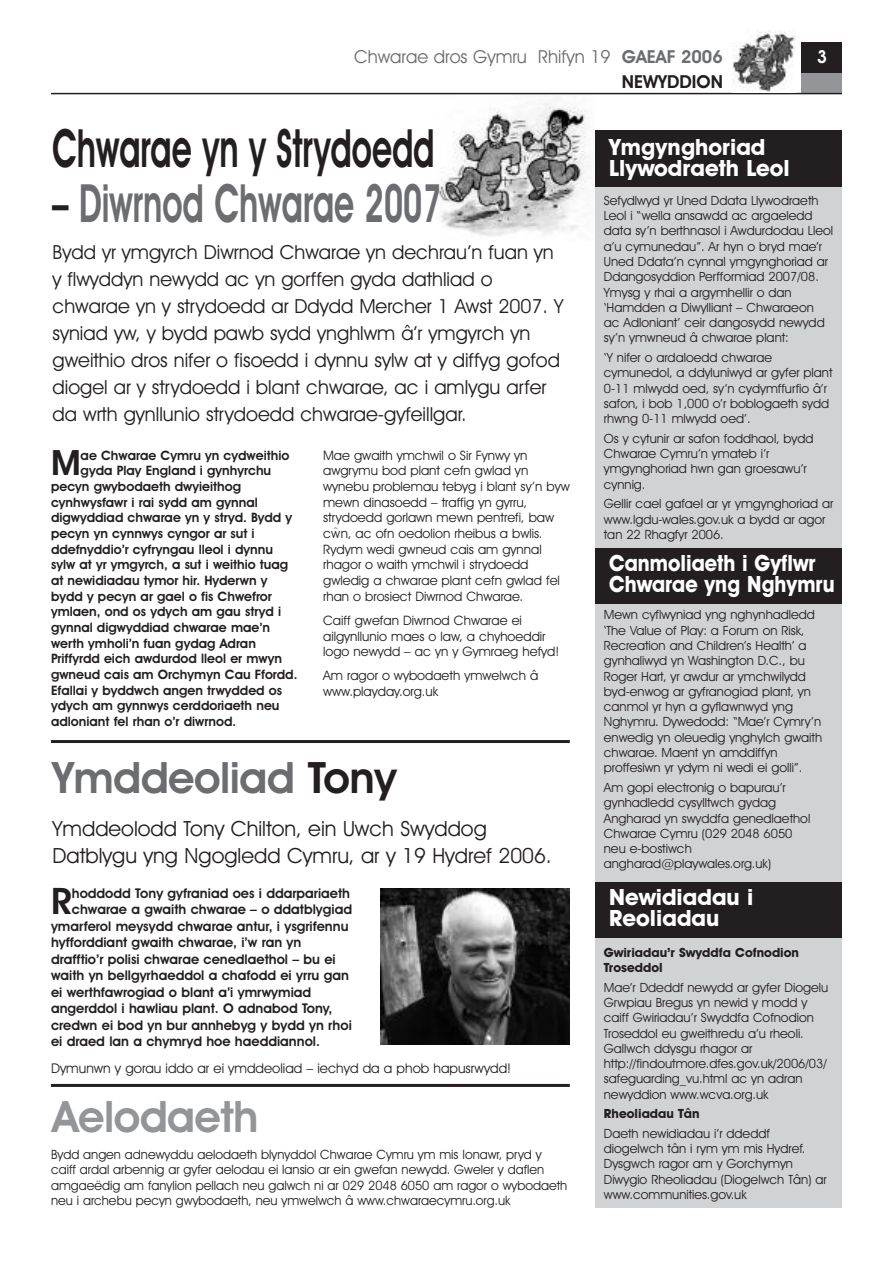
<style>
.page{position:relative;width:893px;height:1263px;background:#fff}
.page>*{position:absolute;margin:0;border:0;box-sizing:border-box;transform-origin:0 0}
.t1{font:600 52.95px "Avant Garde IT Cby BT";color:#231f20;scale:.62 1}
.t2{font:600 52.95px "Avant Garde IT Cby BT";color:#6c6d70;scale:.62 1}
.t3{font:600 43.5px "Avant Garde IT Cby BT";letter-spacing:-.01em;color:#6c6d70}
.t4{font:600 43.5px "Avant Garde IT Cby BT";letter-spacing:-.01em;color:#939598}
.t5{font:600 36.75px "Avant Garde IT Cby BT";color:#231f20}
.t6{font:600 35.1px "Avant Garde IT Cby BT";color:#231f20}
.t7{font:700 22.5px/21px "Avant Garde IT Cby BT";color:#fff}
.t8{font:700 22.5px/21px "Avant Garde IT Cby BT";color:#fff;scale:.9 1}
.t9{font:21px/27px "Avant Garde IT Cby BT";color:#231f20}
.t10{font:19.5px/27px "Avant Garde IT Cby BT";color:#231f20}
.t11{font:18px/25.5px "Avant Garde IT Cby BT";color:#6c6d70;text-align:right}
.t12{font:600 18px "Avant Garde IT Cby BT";color:#fff}
.t13{font:600 13.5px "Avant Garde IT Cby BT";color:#231f20}
.t14{font:13.5px "Avant Garde IT Cby BT";color:#231f20}
.t15{font:600 13.05px "Avant Garde IT Cby BT";color:#231f20}
.t16{font:13.05px/15.6px "Avant Garde IT Cby BT";color:#231f20}
.t17{font:12.9px/15.5px "Avant Garde IT Cby BT";color:#231f20}
.t18{font:12.75px/15.3px "Avant Garde IT Cby BT";color:#231f20}
.t19{font:700 12.75px/15.3px "Avant Garde IT Cby BT";color:#231f20}
.t20{font:6.45px "Avant Garde IT Cby BT";color:#231f20}
.s1{font-weight:600}
.s2{font-weight:600;color:#231f20}
.s3{color:#231f20}
</style>
<div class="page">
<img style="left:438px;top:103px;width:152px;height:134px">
<div style="left:595px;top:131px;width:247px;height:1077px;background:#d1d2d4"></div>
<div style="left:595px;top:131px;width:247px;height:56px;background:#231f20"></div>
<div style="left:595px;top:548px;width:247px;height:55px;background:#231f20"></div>
<div style="left:802px;top:43px;width:40px;height:51px;background:#231f20"></div>
<div style="left:802px;top:73px;width:40px;height:21px;background:#939598"></div>
<hr style="left:51px;top:93px;width:791px;height:1px;background:#231f20">
<hr style="left:51px;top:740px;width:519px;height:3px;background:#231f20">
<img style="left:733px;top:31px;width:62px;height:61px">
<img style="left:380px;top:888px;width:190px;height:157px">
<div style="left:595px;top:883px;width:247px;height:55px;background:#231f20"></div>
<hr style="left:51px;top:1084px;width:519px;height:3px;background:#231f20">
<h3 class="t11" style="left:354px;top:45px;width:370px">Chwarae dros Gymru Rhifyn 19 <span class="s1">GAEAF 2006<br></span><span class="s2">NEWYDDION</span></h3>
<h3 class="t12" style="left:817px;top:50px;width:12px">3</h3>
<h1 class="t1" style="left:52px;top:129px;width:618px">Chwarae yn y Strydoedd</h1>
<h1 class="t2" style="left:52px;top:184px;width:630px"><span class="s3">–</span> Diwrnod Chwarae 2007</h1>
<h3 class="t7" style="left:609px;top:138px;width:182px">Ymgynghoriad<br>Llywodraeth Leol</h3>
<p class="t18" style="left:604px;top:194px;width:231px">Sefydlwyd yr Uned Ddata Llywodraeth Leol i “wella ansawdd ac argaeledd data sy’n berthnasol i Awdurdodau Lleol a’u cymunedau”. Ar hyn o bryd mae’r Uned Ddata’n cynnal ymgynghoriad ar Ddangosyddion Perfformiad 2007/08.<br>Ymysg y rhai a argymhellir o dan ‘Hamdden a Diwylliant – Chwaraeon<br>ac Adloniant’ ceir dangosydd newydd sy’n ymwneud â chwarae plant:</p>
<p class="t18" style="left:604px;top:351px;width:230px">‘Y nifer o ardaloedd chwarae cymunedol, a ddyluniwyd ar gyfer plant 0-11 mlwydd oed, sy’n cydymffurfio â’r safon, i bob 1,000 o’r boblogaeth sydd rhwng 0-11 mlwydd oed’.</p>
<p class="t18" style="left:604px;top:432px;width:211px">Os y cytunir ar safon foddhaol, bydd<br>Chwarae Cymru’n ymateb i’r ymgynghoriad hwn gan groesawu’r cynnig.</p>
<p class="t18" style="left:604px;top:497px;width:231px">Gellir cael gafael ar yr ymgynghoriad ar www.lgdu-wales.gov.uk a bydd ar agor tan 22 Rhagfyr 2006.</p>
<p class="t10" style="left:53px;top:240px;width:512px">Bydd yr ymgyrch Diwrnod Chwarae yn dechrau’n fuan yn y flwyddyn newydd ac yn gorffen gyda dathliad o chwarae yn y strydoedd ar Ddydd Mercher 1 Awst 2007. Y syniad yw, y bydd pawb sydd ynghlwm â’r ymgyrch yn gweithio dros nifer o fisoedd i dynnu sylw at y diffyg gofod diogel ar y strydoedd i blant chwarae, ac i amlygu arfer da wrth gynllunio strydoedd chwarae-gyfeillgar.</p>
<h3 class="t6" style="left:51px;top:450px;width:31px">M</h3>
<p class="t15" style="left:81px;top:450px;width:210px">ae Chwarae Cymru yn cydweithio</p>
<p class="t16" style="left:323px;top:448px;width:248px">Mae gwaith ymchwil o Sir Fynwy yn awgrymu bod plant cefn gwlad yn wynebu problemau tebyg i blant sy’n byw mewn dinasoedd – traffig yn gyrru, strydoedd gorlawn mewn pentrefi, baw cwn, ac ofn oedolion rheibus a bwlis.</p>
<p class="t15" style="left:81px;top:466px;width:192px">gyda Play England i gynhyrchu</p>
<p class="t15" style="left:51px;top:482px;width:192px">pecyn gwybodaeth dwyieithog</p>
<p class="t15" style="left:51px;top:497px;width:208px">cynhwysfawr i rai sydd am gynnal</p>
<p class="t15" style="left:51px;top:513px;width:243px">digwyddiad chwarae yn y stryd. Bydd y</p>
<p class="t15" style="left:51px;top:529px;width:205px">pecyn yn cynnwys cyngor ar sut i</p>
<p class="t15" style="left:51px;top:544px;width:223px">ddefnyddio’r cyfryngau lleol i dynnu</p>
<p class="t15" style="left:51px;top:560px;width:239px">sylw at yr ymgyrch, a sut i weithio tuag</p>
<p class="t15" style="left:51px;top:576px;width:218px">at newidiadau tymor hir. Hyderwn y</p>
<p class="t15" style="left:51px;top:591px;width:222px">bydd y pecyn ar gael o fis Chwefror</p>
<p class="t15" style="left:51px;top:607px;width:232px">ymlaen, ond os ydych am gau stryd i</p>
<p class="t15" style="left:51px;top:623px;width:221px">gynnal digwyddiad chwarae mae’n</p>
<p class="t15" style="left:51px;top:638px;width:206px">werth ymholi’n fuan gydag Adran</p>
<p class="t15" style="left:51px;top:654px;width:232px">Priffyrdd eich awdurdod lleol er mwyn</p>
<p class="t15" style="left:51px;top:670px;width:248px">gwneud cais am Orchymyn Cau Ffordd.</p>
<p class="t15" style="left:51px;top:685px;width:233px">Efallai y byddwch angen trwydded os</p>
<p class="t15" style="left:51px;top:701px;width:230px">ydych am gynnwys cerddoriaeth neu</p>
<p class="t15" style="left:51px;top:717px;width:187px">adloniant fel rhan o’r diwrnod.</p>
<p class="t20" style="left:332px;top:527px;width:8px">^</p>
<p class="t16" style="left:323px;top:542px;width:238px">Rydym wedi gwneud cais am gynnal rhagor o waith ymchwil i strydoedd gwledig a chwarae plant cefn gwlad fel rhan o brosiect Diwrnod Chwarae.</p>
<p class="t16" style="left:323px;top:614px;width:238px">Caiff gwefan Diwrnod Chwarae ei ailgynllunio maes o law, a chyhoeddir logo newydd – ac yn y Gymraeg hefyd!</p>
<p class="t16" style="left:323px;top:669px;width:217px">Am ragor o wybodaeth ymwelwch â www.playday.org.uk</p>
<h3 class="t8" style="left:609px;top:554px;width:252px">Canmoliaeth i Gyflwr<br>Chwarae yng Nghymru</h3>
<p class="t18" style="left:604px;top:608px;width:220px">Mewn cyflwyniad yng nghynhadledd ‘The Value of Play: a Forum on Risk, Recreation and Children’s Health’ a gynhaliwyd yn Washington D.C., bu Roger Hart, yr awdur ar ymchwilydd byd-enwog ar gyfranogiad plant, yn canmol yr hyn a gyflawnwyd yng Nghymru. Dywedodd: “Mae’r Cymry’n enwedig yn oleuedig ynghylch gwaith chwarae. Maent yn amddiffyn proffesiwn yr ydym ni wedi ei golli”.</p>
<p class="t18" style="left:604px;top:781px;width:208px">Am gopi electronig o bapurau’r gynhadledd cysylltwch gydag<br>Angharad yn swyddfa genedlaethol<br>Chwarae Cymru (029 2048 6050 neu e-bostiwch angharad@playwales.org.uk)</p>
<h2 class="t3" style="left:53px;top:762px;width:346px">Ymddeoliad <span class="s3">Tony</span></h2>
<h3 class="t9" style="left:53px;top:817px;width:501px">Ymddeolodd Tony Chilton, ein Uwch Swyddog<br>Datblygu yng Ngogledd Cymru, ar y 19 Hydref 2006.</h3>
<h3 class="t5" style="left:51px;top:888px;width:22px">R</h3>
<p class="t13" style="left:72px;top:888px;width:280px">hoddodd Tony gyfraniad oes i ddarpariaeth</p>
<p class="t13" style="left:72px;top:905px;width:282px">chwarae a gwaith chwarae – o ddatblygiad</p>
<p class="t13" style="left:51px;top:921px;width:299px">ymarferol meysydd chwarae antur, i ysgrifennu</p>
<p class="t13" style="left:51px;top:938px;width:252px">hyfforddiant gwaith chwarae, i’w ran yn</p>
<p class="t13" style="left:51px;top:954px;width:286px">drafftio’r polisi chwarae cenedlaethol – bu ei</p>
<p class="t13" style="left:51px;top:971px;width:300px">waith yn bellgyrhaeddol a chafodd ei yrru gan</p>
<p class="t13" style="left:51px;top:987px;width:262px">ei werthfawrogiad o blant a’i ymrwymiad</p>
<p class="t13" style="left:51px;top:1004px;width:283px">angerddol i hawliau plant. O adnabod Tony,</p>
<p class="t13" style="left:51px;top:1020px;width:302px">credwn ei bod yn bur annhebyg y bydd yn rhoi</p>
<p class="t13" style="left:51px;top:1037px;width:270px">ei draed lan a chymryd hoe haeddiannol.</p>
<p class="t14" style="left:51px;top:1063px;width:462px">Dymunwn y gorau iddo ar ei ymddeoliad – iechyd da a phob hapusrwydd!</p>
<h2 class="t4" style="left:53px;top:1101px;width:208px">Aelodaeth</h2>
<p class="t17" style="left:51px;top:1147px;width:518px">Bydd angen adnewyddu aelodaeth blynyddol Chwarae Cymru ym mis Ionawr, pryd y caiff ardal arbennig ar gyfer aelodau ei lansio ar ein gwefan newydd. Gweler y daflen amgaeëdig am fanylion pellach neu galwch ni ar 029 2048 6050 am ragor o wybodaeth neu i archebu pecyn gwybodaeth, neu ymwelwch â www.chwaraecymru.org.uk</p>
<h3 class="t7" style="left:609px;top:888px;width:146px">Newidiadau i<br>Reoliadau</h3>
<p class="t19" style="left:604px;top:946px;width:197px">Gwiriadau’r Swyddfa Cofnodion<br>Troseddol</p>
<p class="t18" style="left:604px;top:980px;width:226px">Mae’r Ddeddf newydd ar gyfer Diogelu Grwpiau Bregus yn newid y modd y caiff Gwiriadau’r Swyddfa Cofnodion Troseddol eu gweithredu a’u rheoli.<br>Gallwch ddysgu rhagor ar http://findoutmore.dfes.gov.uk/2006/03/ safeguarding_vu.html ac yn adran newyddion www.wcva.org.uk</p>
<p class="t19" style="left:604px;top:1107px;width:97px">Rheoliadau Tân</p>
<p class="t18" style="left:604px;top:1127px;width:224px">Daeth newidiadau i’r ddeddf diogelwch tân i rym ym mis Hydref.<br>Dysgwch ragor am y Gorchymyn<br>Diwygio Rheoliadau (Diogelwch Tân) ar www.communities.gov.uk</p>
</div>
